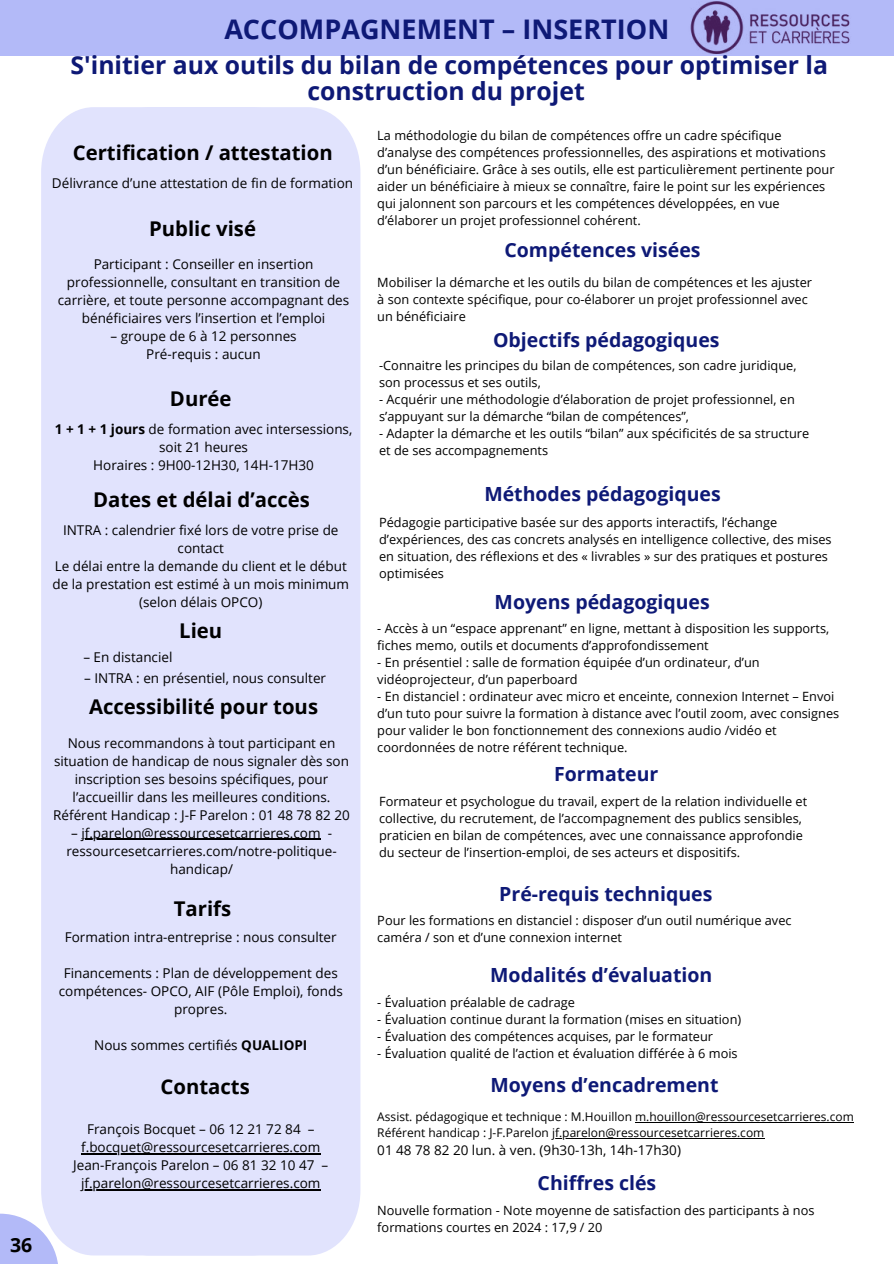
<style>
.page{position:relative;width:894px;height:1264px;background:#fff}
.page>*{position:absolute;margin:0;border:0;box-sizing:border-box;transform-origin:0 0}
.t1{font:700 27px "Open Sans";color:#0e1976}
.t2{font:700 24.75px/25.8px "Open Sans";color:#0e1976;text-align:center}
.t3{font:700 20.25px "Open Sans";color:#000}
.t4{font:700 19.5px "Open Sans";color:#0e1976}
.t5{font:700 19.5px "Open Sans";color:#000}
.t6{font:13.5px/18px "Open Sans";color:#000;text-align:center}
.t7{font:12.75px/17px "Open Sans";color:#000}
.t8{font:12px/15.9px "Open Sans";color:#000}
.s1{font-weight:700}
</style>
<div class="page">
<div style="left:0;top:0;width:893px;height:55px;background:#b3baf8"></div>
<img style="left:690px;top:2px;width:160px;height:52px">
<svg style="left:304px;top:107px;width:56px;height:1148px;background:#e3e5fd"></svg>
<div style="left:304px;top:122px;width:44px;height:1118px;background:#e1e3fd"></div>
<div style="left:41px;top:107px;width:263px;height:1148px;background:#e1e3fd"></div>
<div style="left:53px;top:122px;width:239px;height:1118px;background:#e1e3fd"></div>
<hr style="left:81px;top:1152px;width:239px;height:2px;background:#000">
<hr style="left:81px;top:1188px;width:239px;height:2px;background:#000">
<hr style="left:81px;top:838px;width:239px;height:1px;background:#000">
<svg style="left:0;top:1213px;width:59px;height:50px;fill:#b3baf8"></svg>
<hr style="left:635px;top:1122px;width:218px;height:1px;background:#000">
<hr style="left:552px;top:1138px;width:212px;height:1px;background:#000">
<h3 class="t5" style="left:10px;top:1230px;width:24px">36</h3>
<h1 class="t1" style="left:224px;top:10px;width:446px">ACCOMPAGNEMENT – INSERTION</h1>
<h2 class="t2" style="left:71px;top:52px;width:758px">S'initier aux outils du bilan de compétences pour optimiser la construction du projet</h2>
<h3 class="t3" style="left:73px;top:138px;width:261px">Certification / attestation</h3>
<p class="t6" style="left:52px;top:174px;width:302px">Délivrance d’une attestation de fin de formation</p>
<h3 class="t3" style="left:149px;top:214px;width:108px">Public visé</h3>
<p class="t6" style="left:58px;top:254px;width:293px">Participant : Conseiller en insertion professionnelle, consultant en transition de carrière, et toute personne accompagnant des bénéficiaires vers l’insertion et l’emploi</p>
<p class="t6" style="left:110px;top:326px;width:188px">– groupe de 6 à 12 personnes<br>Pré-requis : aucun</p>
<h3 class="t3" style="left:170px;top:384px;width:63px">Durée</h3>
<p class="t6" style="left:55px;top:420px;width:299px"><span class="s1">1 + 1 + 1 jours</span> de formation avec intersessions, soit 21 heures<br>Horaires : 9H00-12H30, 14H-17H30</p>
<h3 class="t3" style="left:93px;top:485px;width:218px">Dates et délai d’accès</h3>
<p class="t6" style="left:52px;top:520px;width:298px">INTRA : calendrier fixé lors de votre prise de contact<br>Le délai entre la demande du client et le début de la prestation est estimé à un mois minimum (selon délais OPCO)</p>
<p class="t6" style="left:83px;top:647px;width:91px">– En distanciel</p>
<h3 class="t3" style="left:179px;top:616px;width:45px">Lieu</h3>
<p class="t6" style="left:84px;top:668px;width:243px">– INTRA : en présentiel, nous consulter</p>
<h3 class="t3" style="left:89px;top:692px;width:230px">Accessibilité pour tous</h3>
<p class="t6" style="left:53px;top:733px;width:298px">Nous recommandons à tout participant en situation de handicap de nous signaler dès son inscription ses besoins spécifiques, pour l’accueillir dans les meilleures conditions.<br>Référent Handicap : J-F Parelon : 01 48 78 82 20</p>
<p class="t6" style="left:66px;top:823px;width:272px">– jf.parelon@ressourcesetcarrieres.com - ressourcesetcarrieres.com/notre-politique&shy;handicap/</p>
<h3 class="t3" style="left:174px;top:894px;width:59px">Tarifs</h3>
<p class="t6" style="left:65px;top:927px;width:273px">Formation intra-entreprise : nous consulter</p>
<p class="t6" style="left:59px;top:963px;width:285px">Financements : Plan de développement des compétences- OPCO, AIF (Pôle Emploi), fonds propres.</p>
<p class="t6" style="left:94px;top:1035px;width:215px">Nous sommes certifiés <span class="s1">QUALIOPI</span></p>
<h3 class="t3" style="left:160px;top:1072px;width:91px">Contacts</h3>
<p class="t6" style="left:73px;top:1119px;width:256px">François Bocquet – 06 12 21 72 84 – f.bocquet@ressourcesetcarrieres.com Jean-François Parelon – 06 81 32 10 47 – jf.parelon@ressourcesetcarrieres.com</p>
<p class="t7" style="left:377px;top:126px;width:458px">La méthodologie du bilan de compétences offre un cadre spécifique d’analyse des compétences professionnelles, des aspirations et motivations d’un bénéficiaire. Grâce à ses outils, elle est particulièrement pertinente pour aider un bénéficiaire à mieux se connaître, faire le point sur les expériences qui jalonnent son parcours et les compétences développées, en vue d’élaborer un projet professionnel cohérent.</p>
<h3 class="t4" style="left:504px;top:236px;width:198px">Compétences visées</h3>
<p class="t7" style="left:377px;top:273px;width:436px">Mobiliser la démarche et les outils du bilan de compétences et les ajuster à son contexte spécifique, pour co-élaborer un projet professionnel avec un bénéficiaire</p>
<p class="t7" style="left:379px;top:356px;width:419px">-Connaitre les principes du bilan de compétences, son cadre juridique, son processus et ses outils,</p>
<p class="t7" style="left:379px;top:390px;width:417px">- Acquérir une méthodologie d’élaboration de projet professionnel, en s’appuyant sur la démarche “bilan de compétences”,</p>
<p class="t7" style="left:379px;top:424px;width:431px">- Adapter la démarche et les outils “bilan” aux spécificités de sa structure et de ses accompagnements</p>
<h3 class="t4" style="left:493px;top:326px;width:228px">Objectifs pédagogiques</h3>
<h3 class="t4" style="left:484px;top:480px;width:238px">Méthodes pédagogiques</h3>
<p class="t7" style="left:379px;top:513px;width:454px">Pédagogie participative basée sur des apports interactifs, l’échange d’expériences, des cas concrets analysés en intelligence collective, des mises en situation, des réflexions et des « livrables » sur des pratiques et postures optimisées</p>
<h3 class="t4" style="left:494px;top:588px;width:216px">Moyens pédagogiques</h3>
<p class="t7" style="left:377px;top:620px;width:453px">- Accès à un “espace apprenant” en ligne, mettant à disposition les supports, fiches memo, outils et documents d’approfondissement</p>
<p class="t7" style="left:377px;top:654px;width:384px">- En présentiel : salle de formation équipée d’un ordinateur, d’un vidéoprojecteur, d’un paperboard</p>
<p class="t7" style="left:377px;top:688px;width:463px">- En distanciel : ordinateur avec micro et enceinte, connexion Internet – Envoi d’un tuto pour suivre la formation à distance avec l’outil zoom, avec consignes pour valider le bon fonctionnement des connexions audio /vidéo et coordonnées de notre référent technique.</p>
<h3 class="t4" style="left:554px;top:760px;width:106px">Formateur</h3>
<p class="t7" style="left:379px;top:792px;width:429px">Formateur et psychologue du travail, expert de la relation individuelle et collective, du recrutement, de l’accompagnement des publics sensibles, praticien en bilan de compétences, avec une connaissance approfondie du secteur de l’insertion-emploi, de ses acteurs et dispositifs.</p>
<h3 class="t4" style="left:499px;top:879px;width:215px">Pré-requis techniques</h3>
<p class="t7" style="left:377px;top:911px;width:415px">Pour les formations en distanciel : disposer d’un outil numérique avec caméra / son et d’une connexion internet</p>
<h3 class="t4" style="left:490px;top:961px;width:223px">Modalités d’évaluation</h3>
<p class="t7" style="left:377px;top:993px;width:199px">- Évaluation préalable de cadrage</p>
<p class="t7" style="left:377px;top:1010px;width:365px">- Évaluation continue durant la formation (mises en situation)</p>
<p class="t7" style="left:377px;top:1027px;width:337px">- Évaluation des compétences acquises, par le formateur</p>
<p class="t7" style="left:377px;top:1044px;width:362px">- Évaluation qualité de l’action et évaluation différée à 6 mois</p>
<h3 class="t4" style="left:490px;top:1071px;width:229px">Moyens d’encadrement</h3>
<p class="t8" style="left:377px;top:1108px;width:478px">Assist. pédagogique et technique : M.Houillon m.houillon@ressourcesetcarrieres.com<br>Référent handicap : J-F.Parelon jf.parelon@ressourcesetcarrieres.com</p>
<p class="t6" style="left:377px;top:1141px;width:305px">01 48 78 82 20 lun. à ven. (9h30-13h, 14h-17h30)</p>
<h3 class="t4" style="left:537px;top:1169px;width:120px">Chiffres clés</h3>
<p class="t7" style="left:377px;top:1201px;width:438px">Nouvelle formation - Note moyenne de satisfaction des participants à nos formations courtes en 2024 : 17,9 / 20</p>
</div>
